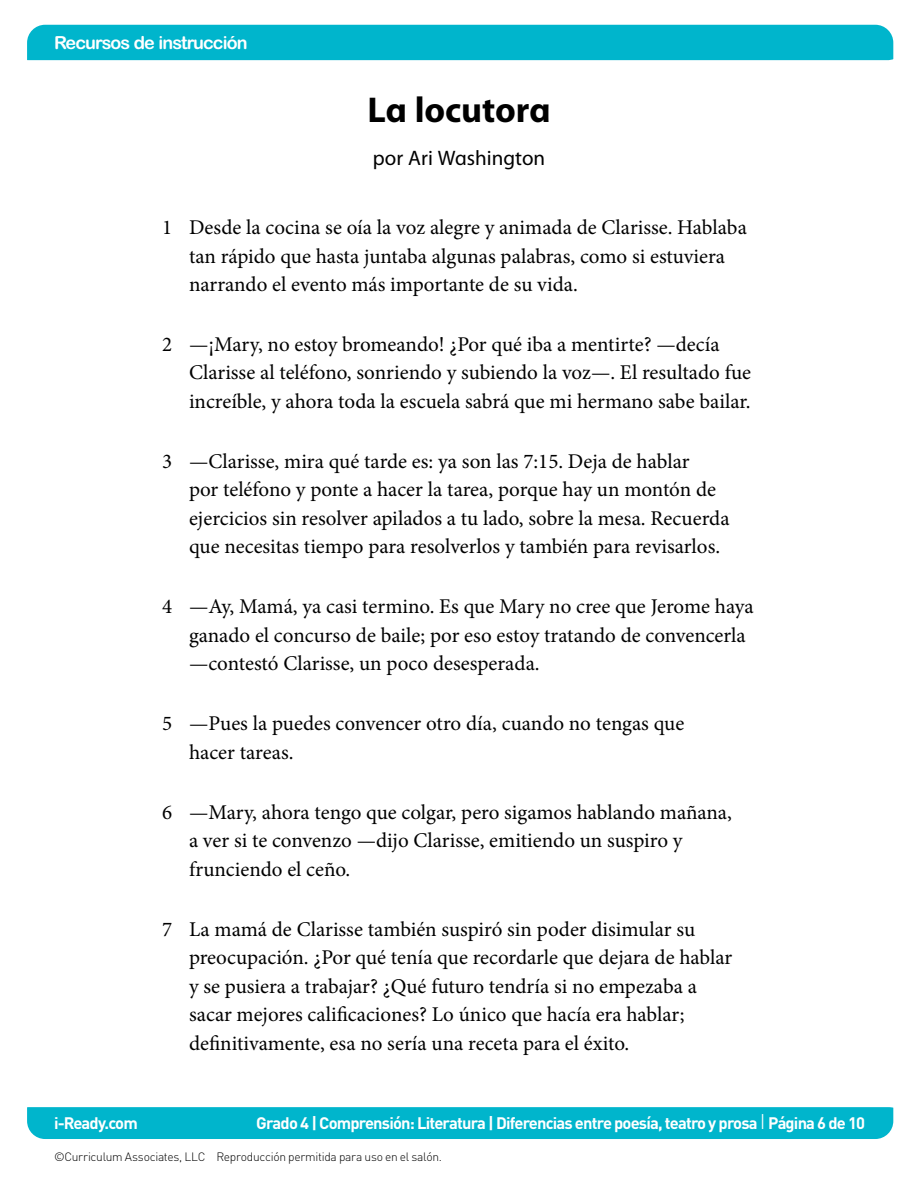
<style>
.page{position:relative;width:918px;height:1188px;background:#fff}
.page>*{position:absolute;margin:0;border:0;box-sizing:border-box;transform-origin:0 0}
.t1{font:700 36px "CA Myriad Pro";letter-spacing:-.005em;color:#000}
.t2{font:21px/28.5px "Minion Pro";color:#000}
.t3{font:21px "CA Myriad Pro";color:#000}
.t4{font:700 18px "Arial Rounded MT Std";letter-spacing:-.05em;color:#fff}
.t5{font:700 16.5px "DINOT";letter-spacing:-.05em;color:#fff}
.t6{font:300 12px "DINOT";letter-spacing:-.025em;color:#000}
.s1{font-weight:300;font-size:21px}
</style>
<div class="page">
<div style="left:27px;top:25px;width:866px;height:35px;background:#00b5cc"></div>
<div style="left:27px;top:1107px;width:866px;height:32px;background:#00b5cc"></div>
<p class="t4" style="left:54px;top:32px;width:195px">Recursos de instrucción</p>
<h1 class="t1" style="left:368px;top:89px;width:184px">La locutora</h1>
<p class="t3" style="left:373px;top:146px;width:174px">por Ari Washington</p>
<p class="t2" style="left:189px;top:213px;width:559px;text-indent:-27px">1 Desde la cocina se oía la voz alegre y animada de Clarisse. Hablaba tan rápido que hasta juntaba algunas palabras, como si estuviera narrando el evento más importante de su vida.</p>
<p class="t2" style="left:189px;top:330px;width:564px;text-indent:-27px">2 —¡Mary, no estoy bromeando! ¿Por qué iba a mentirte? —decía<br>Clarisse al teléfono, sonriendo y subiendo la voz—. El resultado fue increíble, y ahora toda la escuela sabrá que mi hermano sabe bailar.</p>
<p class="t2" style="left:189px;top:447px;width:542px;text-indent:-27px">3 —Clarisse, mira qué tarde es: ya son las 7:15. Deja de hablar<br>por teléfono y ponte a hacer la tarea, porque hay un montón de ejercicios sin resolver apilados a tu lado, sobre la mesa. Recuerda que necesitas tiempo para resolverlos y también para revisarlos.</p>
<p class="t2" style="left:189px;top:593px;width:566px;text-indent:-27px">4 —Ay, Mamá, ya casi termino. Es que Mary no cree que Jerome haya ganado el concurso de baile; por eso estoy tratando de convencerla —contestó Clarisse, un poco desesperada.</p>
<p class="t2" style="left:189px;top:710px;width:497px;text-indent:-27px">5 —Pues la puedes convencer otro día, cuando no tengas que hacer tareas.</p>
<p class="t2" style="left:189px;top:798px;width:544px;text-indent:-27px">6 —Mary, ahora tengo que colgar, pero sigamos hablando mañana, a ver si te convenzo —dijo Clarisse, emitiendo un suspiro y frunciendo el ceño.</p>
<p class="t2" style="left:189px;top:915px;width:545px;text-indent:-27px">7 La mamá de Clarisse también suspiró sin poder disimular su preocupación. ¿Por qué tenía que recordarle que dejara de hablar y se pusiera a trabajar? ¿Qué futuro tendría si no empezaba a sacar mejores calificaciones? Lo único que hacía era hablar; definitivamente, esa no sería una receta para el éxito.</p>
<p class="t5" style="left:256px;top:1112px;width:610px">Grado 4 | Comprensión: Literatura | Diferencias entre poesía, teatro y prosa <span class="s1">I</span> Página 6 de 10</p>
<p class="t5" style="left:54px;top:1112px;width:85px">i-Ready.com</p>
<p class="t6" style="left:54px;top:1149px;width:390px">©Curriculum Associates, LLC Reproducción permitida para uso en el salón.</p>
</div>
